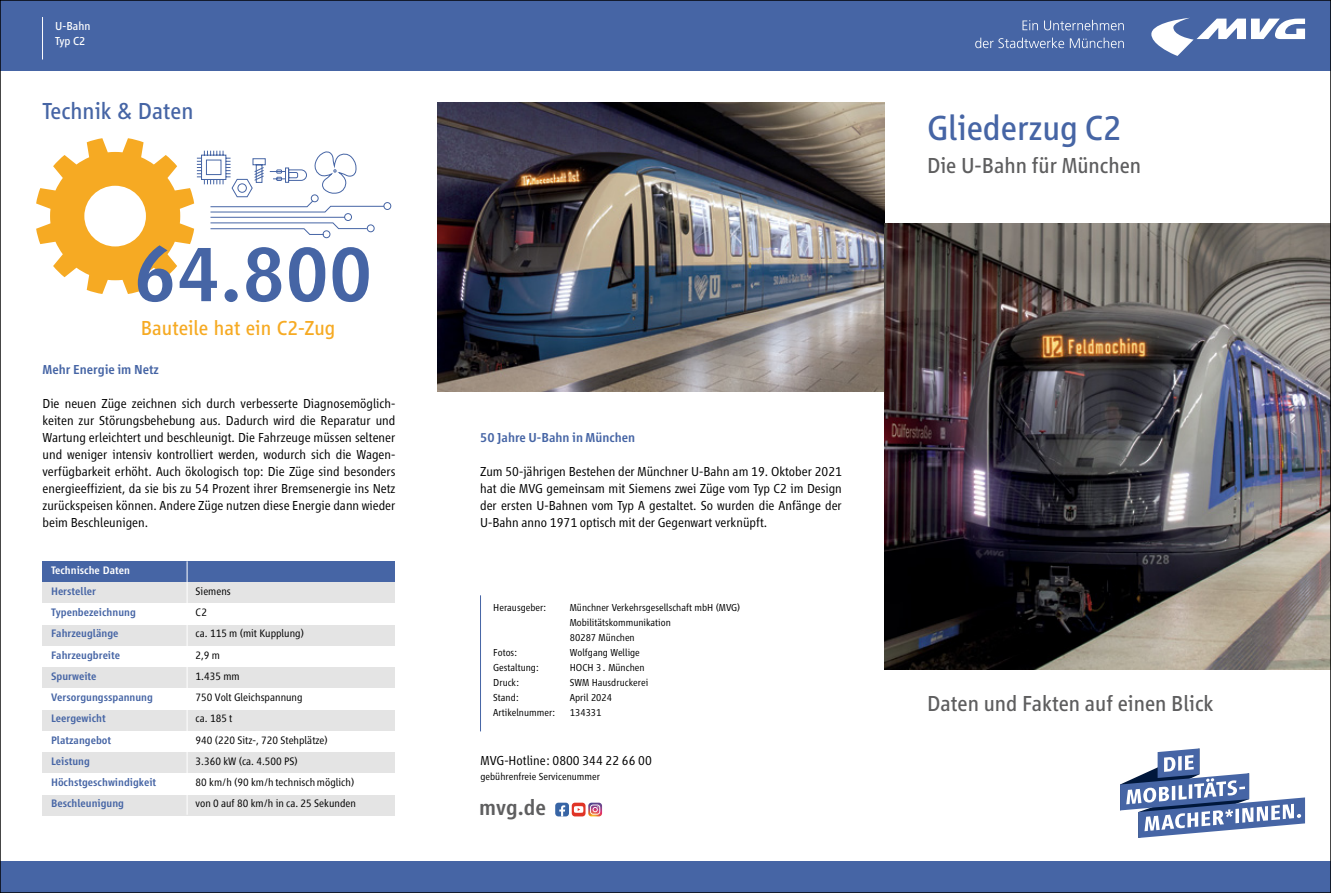
<style>
.page{position:relative;width:1331px;height:893px;background:#fff}
.page>*{position:absolute;margin:0;border:0;box-sizing:border-box;transform-origin:0 0}
.t1{font:500 81px "Vialog LT Pro";color:#4665a5}
.t2{font:36px "Vialog LT Pro";color:#4665a5}
.t3{font:24px "Vialog LT Pro";color:#4665a5}
.t4{font:22.5px "Vialog LT Pro";color:#5e5e5f}
.t5{font:500 22.5px "Vialog LT Pro";color:#5e5e5f}
.t6{font:21px "Vialog LT Pro";color:#f6aa23}
.t7{font:300 13.5px/17px "Vialog LT Pro";color:#000;text-align:justify}
.t8{font:500 13.5px "Vialog LT Pro";color:#4665a5}
.t9{font:12px/15px "Vialog LT Pro";color:#fff}
.t10{font:300 11.25px "Vialog LT Pro";color:#000}
.t11{font:500 11.25px "Vialog LT Pro";color:#4665a5}
.t12{font:500 11.25px "Vialog LT Pro";color:#fff}
.t13{font:300 10.5px/15px "Vialog LT Pro";color:#000}
</style>
<div class="page">
<div style="left:0;top:861px;width:1331px;height:32px;background:#4665a5"></div>
<div style="left:0;top:0;width:1331px;height:70px;background:#4665a5"></div>
<img style="left:438px;top:102px;width:446px;height:289px">
<div style="left:43px;top:561px;width:352px;height:21px;background:#4665a5"></div>
<div style="left:43px;top:583px;width:352px;height:20px;background:#e4e4e4"></div>
<div style="left:43px;top:625px;width:352px;height:20px;background:#e4e4e4"></div>
<div style="left:43px;top:668px;width:352px;height:20px;background:#e4e4e4"></div>
<div style="left:43px;top:710px;width:352px;height:20px;background:#e4e4e4"></div>
<div style="left:43px;top:753px;width:352px;height:20px;background:#e4e4e4"></div>
<div style="left:43px;top:795px;width:352px;height:21px;background:#e4e4e4"></div>
<hr style="left:187px;top:561px;width:1px;height:254px;background:#fff">
<svg style="left:36px;top:138px;width:356px;height:156px"></svg>
<img style="left:884px;top:223px;width:445px;height:447px">
<hr style="left:480px;top:595px;width:1px;height:136px;background:#4665a5">
<hr style="left:42px;top:17px;width:1px;height:43px;background:#fff">
<svg style="left:1120px;top:748px;width:185px;height:90px"></svg>
<div style="left:555px;top:803px;width:14px;height:13px;background:#3865a5;border-radius:3px"></div>
<svg style="left:559px;top:805px;width:6px;height:11px"></svg>
<svg style="left:572px;top:803px;width:13px;height:13px"></svg>
<svg style="left:574px;top:803px;width:28px;height:13px"></svg>
<svg style="left:1151px;top:18px;width:154px;height:38px"></svg>
<svg style="left:975px;top:20px;width:149px;height:28px"></svg>
<p class="t9" style="left:55px;top:18px;width:37px">U-Bahn<br>Typ C2</p>
<h3 class="t3" style="left:43px;top:98px;width:152px">Technik &amp; Daten</h3>
<h1 class="t1" style="left:133px;top:229px;width:240px">64.800</h1>
<h3 class="t6" style="left:141px;top:317px;width:196px">Bauteile hat ein C2-Zug</h3>
<p class="t8" style="left:43px;top:362px;width:118px">Mehr Energie im Netz</p>
<p class="t7" style="left:43px;top:395px;width:354px">Die neuen Züge zeichnen sich durch verbesserte Diagnosemöglich&shy;keiten zur Störungsbehebung aus. Dadurch wird die Reparatur und Wartung erleichtert und beschleunigt. Die Fahrzeuge müssen seltener und weniger intensiv kontrolliert werden, wodurch sich die Wagen&shy;verfügbarkeit erhöht. Auch ökologisch top: Die Züge sind besonders energieeffizient, da sie bis zu 54 Prozent ihrer Bremsenergie ins Netz zurückspeisen können. Andere Züge nutzen diese Energie dann wieder beim Beschleunigen.</p>
<p class="t12" style="left:51px;top:564px;width:81px">Technische Daten</p>
<p class="t11" style="left:51px;top:585px;width:47px">Hersteller</p>
<p class="t10" style="left:196px;top:585px;width:37px">Siemens</p>
<p class="t11" style="left:51px;top:606px;width:86px">Typenbezeichnung</p>
<p class="t10" style="left:196px;top:606px;width:13px">C2</p>
<p class="t11" style="left:51px;top:627px;width:69px">Fahrzeuglänge</p>
<p class="t10" style="left:196px;top:627px;width:110px">ca. 115 m (mit Kupplung)</p>
<p class="t11" style="left:51px;top:649px;width:71px">Fahrzeugbreite</p>
<p class="t10" style="left:196px;top:649px;width:26px">2,9 m</p>
<p class="t11" style="left:51px;top:670px;width:47px">Spurweite</p>
<p class="t10" style="left:196px;top:670px;width:46px">1.435 mm</p>
<p class="t11" style="left:51px;top:691px;width:103px">Versorgungsspannung</p>
<p class="t10" style="left:196px;top:691px;width:109px">750 Volt Gleichspannung</p>
<p class="t11" style="left:51px;top:712px;width:56px">Leergewicht</p>
<p class="t10" style="left:196px;top:712px;width:38px">ca. 185 t</p>
<p class="t11" style="left:51px;top:734px;width:62px">Platzangebot</p>
<p class="t10" style="left:196px;top:734px;width:134px">940 (220 Sitz-, 720 Stehplätze)</p>
<p class="t11" style="left:51px;top:755px;width:40px">Leistung</p>
<p class="t10" style="left:196px;top:755px;width:104px">3.360 kW (ca. 4.500 PS)</p>
<p class="t11" style="left:51px;top:776px;width:107px">Höchstgeschwindigkeit</p>
<p class="t10" style="left:196px;top:776px;width:160px">80 km/h (90 km/h technisch möglich)</p>
<p class="t11" style="left:51px;top:797px;width:75px">Beschleunigung</p>
<p class="t10" style="left:196px;top:797px;width:162px">von 0 auf 80 km/h in ca. 25 Sekunden</p>
<p class="t8" style="left:480px;top:430px;width:157px">50 Jahre U-Bahn in München</p>
<p class="t7" style="left:480px;top:463px;width:363px">Zum 50-jährigen Bestehen der Münchner U-Bahn am 19. Oktober 2021 hat die MVG gemeinsam mit Siemens zwei Züge vom Typ C2 im Design der ersten U-Bahnen vom Typ A gestaltet. So wurden die Anfänge der U-Bahn anno 1971 optisch mit der Gegenwart verknüpft.</p>
<p class="t13" style="left:493px;top:600px;width:54px">Herausgeber:</p>
<p class="t13" style="left:570px;top:600px;width:172px">Münchner Verkehrsgesellschaft mbH (MVG)<br>Mobilitätskommunikation<br>80287 München</p>
<p class="t13" style="left:493px;top:645px;width:25px">Fotos:</p>
<p class="t13" style="left:570px;top:645px;width:72px">Wolfgang Wellige</p>
<p class="t13" style="left:493px;top:660px;width:47px">Gestaltung:</p>
<p class="t13" style="left:570px;top:660px;width:76px">HOCH 3 . München</p>
<p class="t13" style="left:493px;top:675px;width:27px">Druck:</p>
<p class="t13" style="left:570px;top:675px;width:80px">SWM Hausdruckerei</p>
<p class="t13" style="left:493px;top:690px;width:27px">Stand:</p>
<p class="t13" style="left:570px;top:690px;width:44px">April 2024</p>
<p class="t13" style="left:493px;top:705px;width:63px">Artikelnummer:</p>
<p class="t13" style="left:570px;top:705px;width:33px">134331</p>
<p class="t7" style="left:480px;top:752px;width:173px">MVG-Hotline: 0800 344 22 66 00</p>
<p class="t13" style="left:480px;top:769px;width:121px">gebührenfreie Servicenummer</p>
<h3 class="t5" style="left:479px;top:795px;width:68px">mvg.de</h3>
<h2 class="t2" style="left:927px;top:109px;width:196px">Gliederzug C2</h2>
<h3 class="t4" style="left:927px;top:153px;width:216px">Die U-Bahn für München</h3>
<h3 class="t4" style="left:927px;top:691px;width:288px">Daten und Fakten auf einen Blick</h3>
</div>
